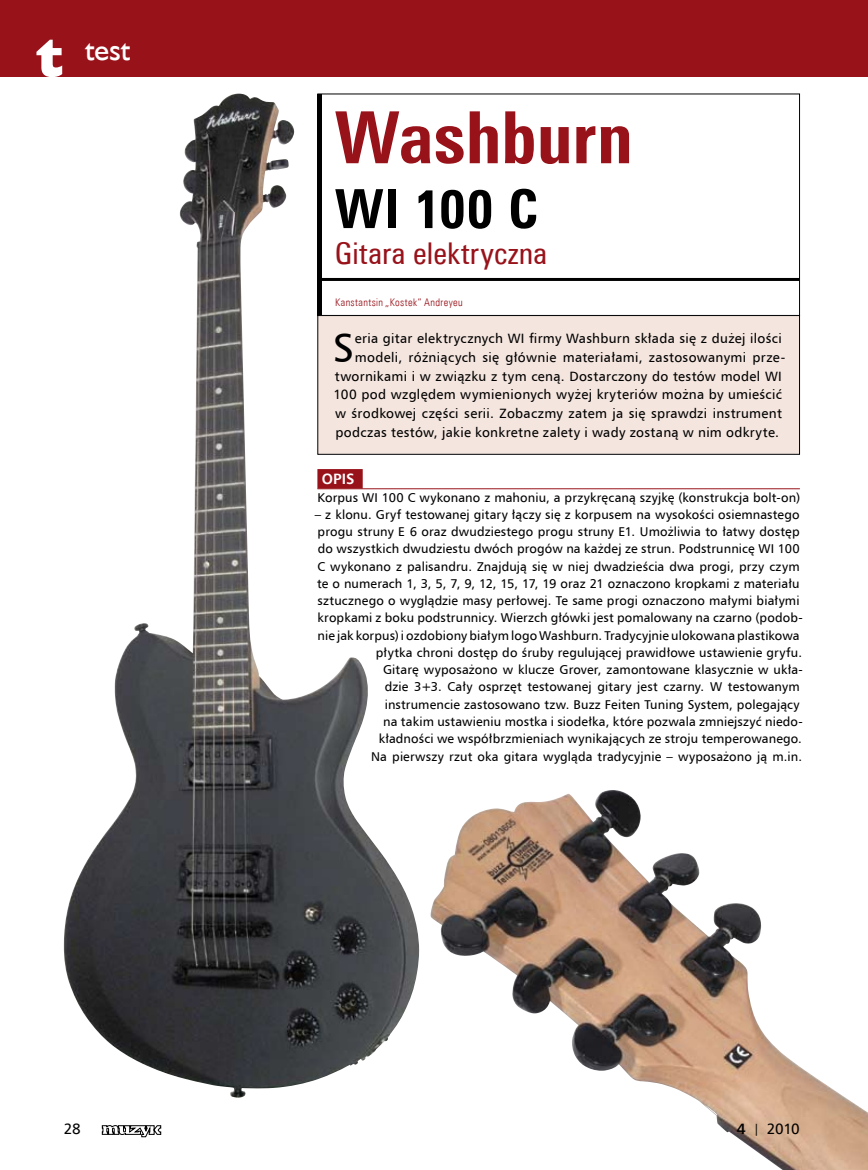
<style>
.page{position:relative;width:868px;height:1170px;background:#fff}
.page>*{position:absolute;margin:0;border:0;box-sizing:border-box;transform-origin:0 0}
.t1{font:700 72px "Zurich Cn EU";color:#98121a}
.t2{font:700 54px "Zurich Cn EU";color:#000}
.t3{font:40.5px "Humnst 777 EU";color:#000}
.t4{font:30px "Zurich Cn EU";letter-spacing:.02em;color:#98121a}
.t5{font:30px "Humanst 521 EU";color:#fff}
.t6{font:15px "Humnst 777 EU";letter-spacing:-.025em;color:#000}
.t7{font:700 15px "Humnst 777 EU";color:#fff}
.t8{font:13.5px "Humnst 777 EU";letter-spacing:.025em;color:#000}
.t9{font:12.75px/17.2px "Humnst 777 EU";letter-spacing:.01em;color:#000;text-align:right}
.t10{font:10.5px "Zurich Lt Cn EU";letter-spacing:.035em;color:#98121a}
.s1{font-family:"Humanst 521 X Bd EU";font-size:54px}
.s2{font-weight:700}
.s3{font-size:12px}
</style>
<div class="page">
<hr style="left:867px;top:0;width:1px;height:1169px;background:#f9f2ee">
<hr style="left:317px;top:488px;width:482px;height:1px;background:#98121a">
<hr style="left:318px;top:278px;width:481px;height:3px;background:#000">
<div style="left:318px;top:315px;width:481px;height:139px;background:#f4e5de"></div>
<div style="left:317px;top:315px;width:482px;height:139px;border:1px solid #000"></div>
<img style="left:430px;top:790px;width:437px;height:379px">
<img style="left:64px;top:94px;width:304px;height:1003px">
<svg style="left:102px;top:1125px;width:59px;height:11px"></svg>
<div style="left:0;top:0;width:867px;height:77px;background:#98121a"></div>
<hr style="left:867px;top:0;width:1px;height:77px;background:#98121a">
<h3 class="t5" style="left:37px;top:31px;width:95px"><span class="s1">t</span> test</h3>
<h1 class="t1" style="left:335px;top:93px;width:299px">Washburn</h1>
<h2 class="t2" style="left:335px;top:175px;width:204px">WI 100 C</h2>
<h3 class="t4" style="left:335px;top:235px;width:213px">Gitara elektryczna</h3>
<p class="t10" style="left:335px;top:296px;width:129px">Kanstantsin „Kostek” Andreyeu</p>
<h3 class="t3" style="left:332px;top:322px;width:23px">S</h3>
<p class="t8" style="left:355px;top:330px;width:428px">eria gitar elektrycznych WI firmy Washburn składa się z dużej ilości</p>
<p class="t8" style="left:354px;top:348px;width:432px">modeli, różniących się głównie materiałami, zastosowanymi prze-</p>
<p class="t8" style="left:335px;top:367px;width:448px">twornikami i w związku z tym ceną. Dostarczony do testów model WI</p>
<p class="t8" style="left:333px;top:386px;width:450px">100 pod względem wymienionych wyżej kryteriów można by umieścić</p>
<p class="t8" style="left:335px;top:405px;width:448px">w środkowej części serii. Zobaczmy zatem ja się sprawdzi instrument</p>
<p class="t8" style="left:335px;top:424px;width:445px">podczas testów, jakie konkretne zalety i wady zostaną w nim odkryte.</p>
<p class="t7" style="left:322px;top:469px;width:34px">OPIS</p>
<p class="t9" style="left:317px;top:488px;width:484px">Korpus WI 100 C wykonano z mahoniu, a przykręcaną szyjkę (konstrukcja bolt-on)</p>
<p class="t9" style="left:315px;top:505px;width:489px">– z klonu. Gryf testowanej gitary łączy się z korpusem na wysokości osiemnastego progu struny E 6 oraz dwudziestego progu struny E1. Umożliwia to łatwy dostęp do wszystkich dwudziestu dwóch progów na każdej ze strun. Podstrunnicę WI 100<br>C wykonano z palisandru. Znajdują się w niej dwadzieścia dwa progi, przy czym te o numerach 1, 3, 5, 7, 9, 12, 15, 17, 19 oraz 21 oznaczono kropkami z materiału sztucznego o wyglądzie masy perłowej. Te same progi oznaczono małymi białymi kropkami z boku podstrunnicy. Wierzch główki jest pomalowany na czarno (podob&shy;nie jak korpus) i ozdobiony białym logo Washburn. Tradycyjnie ulokowana plastikowa płytka chroni dostęp do śruby regulującej prawidłowe ustawienie gryfu.<br>Gitarę wyposażono w klucze Grover, zamontowane klasycznie w ukła-<br>dzie 3+3. Cały osprzęt testowanej gitary jest czarny. W testowanym instrumencie zastosowano tzw. Buzz Feiten Tuning System, polegający<br>na takim ustawieniu mostka i siodełka, które pozwala zmniejszyć niedo-<br>kładności we współbrzmieniach wynikających ze stroju temperowanego.<br>Na pierwszy rzut oka gitara wygląda tradycyjnie – wyposażono ją m.in.</p>
<p class="t6" style="left:64px;top:1119px;width:18px">28</p>
<p class="t6" style="left:736px;top:1119px;width:64px"><span class="s2">4</span> <span class="s3">|</span> 2010</p>
</div>
